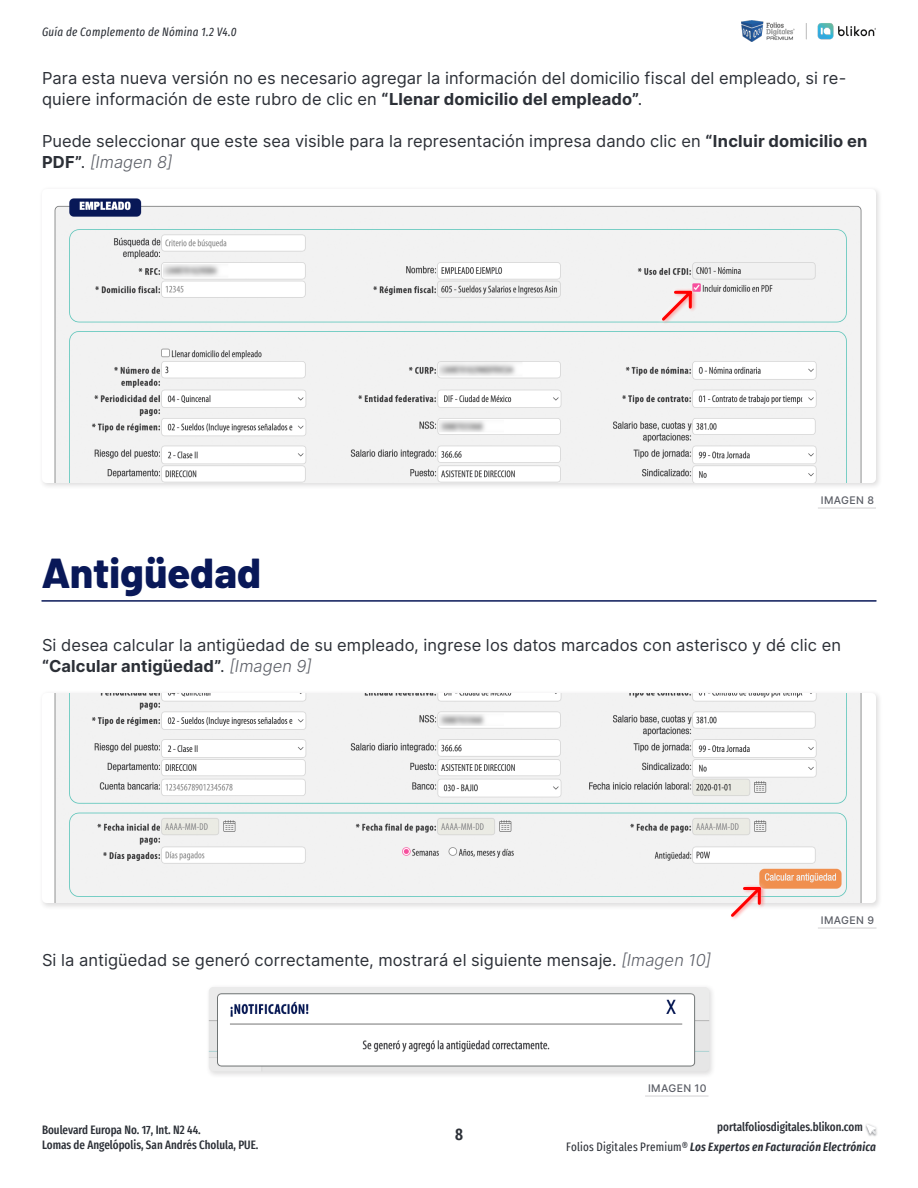
<style>
.page{position:relative;width:918px;height:1188px;background:#fff}
.page>*{position:absolute;margin:0;border:0;box-sizing:border-box;transform-origin:0 0}
.Heading_3{font:800 42px "Barlow";color:#091858}
.Párrafo{font:16.5px/21px "Inter";letter-spacing:.005em;color:#2c3037}
.t1{font:600 extra-condensed 16.5px "Fira Sans";color:#2c3037}
.t2{font:500 extra-condensed 12px "Fira Sans";color:#2c3037}
.t3{font:italic 600 extra-condensed 12px "Fira Sans";letter-spacing:.015em;color:#2c3037}
.t4{font:italic extra-condensed 12px "Fira Sans";letter-spacing:.025em;color:#2c3037}
.t5{font:500 10.5px "Inter";letter-spacing:.035em;color:#5b5e66}
.s1{font-weight:700}
.s2{font-weight:300;font-style:italic;color:#5b5e66}
.s3{font-weight:400;font-style:normal}
</style>
<div class="page">
<hr style="left:42px;top:600px;width:834px;height:2px;background:#091858">
<hr style="left:645px;top:1096px;width:63px;height:1px;background:#d2d1d4">
<div style="left:39px;top:690px;width:844px;height:220px;background:#231f20;opacity:.15"></div>
<img style="left:42px;top:693px;width:834px;height:210px">
<div style="left:39px;top:186px;width:844px;height:304px;background:#231f20;opacity:.15"></div>
<img style="left:42px;top:189px;width:834px;height:294px">
<div style="left:206px;top:984px;width:510px;height:95px;background:#231f20;opacity:.15"></div>
<img style="left:209px;top:987px;width:500px;height:84px">
<hr style="left:818px;top:928px;width:58px;height:1px;background:#d2d1d4">
<hr style="left:818px;top:508px;width:58px;height:1px;background:#d2d1d4">
<svg style="left:649px;top:278px;width:56px;height:56px"></svg>
<svg style="left:718px;top:874px;width:56px;height:45px"></svg>
<svg style="left:865px;top:1124px;width:12px;height:12px"></svg>
<img style="left:742px;top:21px;width:134px;height:21px">
<p class="t4" style="left:42px;top:23px;width:196px">Guía de Complemento de Nómina 1.2 V4.0</p>
<p class="Párrafo" style="left:42px;top:67px;width:806px">Para esta nueva versión no es necesario agregar la información del domicilio fiscal del empleado, si re&shy;quiere información de este rubro de clic en <span class="s1">“Llenar domicilio del empleado”</span>.</p>
<p class="Párrafo" style="left:42px;top:130px;width:827px">Puede seleccionar que este sea visible para la representación impresa dando clic en <span class="s1">“Incluir domicilio en<br>PDF”</span>. <span class="s2">[Imagen 8]</span></p>
<p class="Heading_3" style="left:42px;top:542px;width:221px">Antigüedad</p>
<p class="t5" style="left:821px;top:492px;width:55px">IMAGEN 8</p>
<p class="Párrafo" style="left:42px;top:634px;width:801px">Si desea calcular la antigüedad de su empleado, ingrese los datos marcados con asterisco y dé clic en <span class="s1">“Calcular antigüedad”</span>. <span class="s2">[Imagen 9]</span></p>
<p class="Párrafo" style="left:42px;top:949px;width:671px">Si la antigüedad se generó correctamente, mostrará el siguiente mensaje. <span class="s2">[Imagen 10]</span></p>
<p class="t5" style="left:648px;top:1080px;width:60px">IMAGEN 10</p>
<p class="t5" style="left:821px;top:912px;width:55px">IMAGEN 9</p>
<p class="t2" style="left:42px;top:1120px;width:160px">Boulevard Europa No. 17, Int. N2 44.</p>
<p class="t2" style="left:717px;top:1117px;width:147px">portalfoliosdigitales.blikon.com</p>
<p class="t2" style="left:42px;top:1135px;width:218px">Lomas de Angelópolis, San Andrés Cholula, PUE.</p>
<p class="t3" style="left:566px;top:1137px;width:311px"><span class="s3">Folios Digitales Premium®</span> Los Expertos en Facturación Electrónica</p>
<p class="t1" style="left:455px;top:1121px;width:9px">8</p>
</div>
